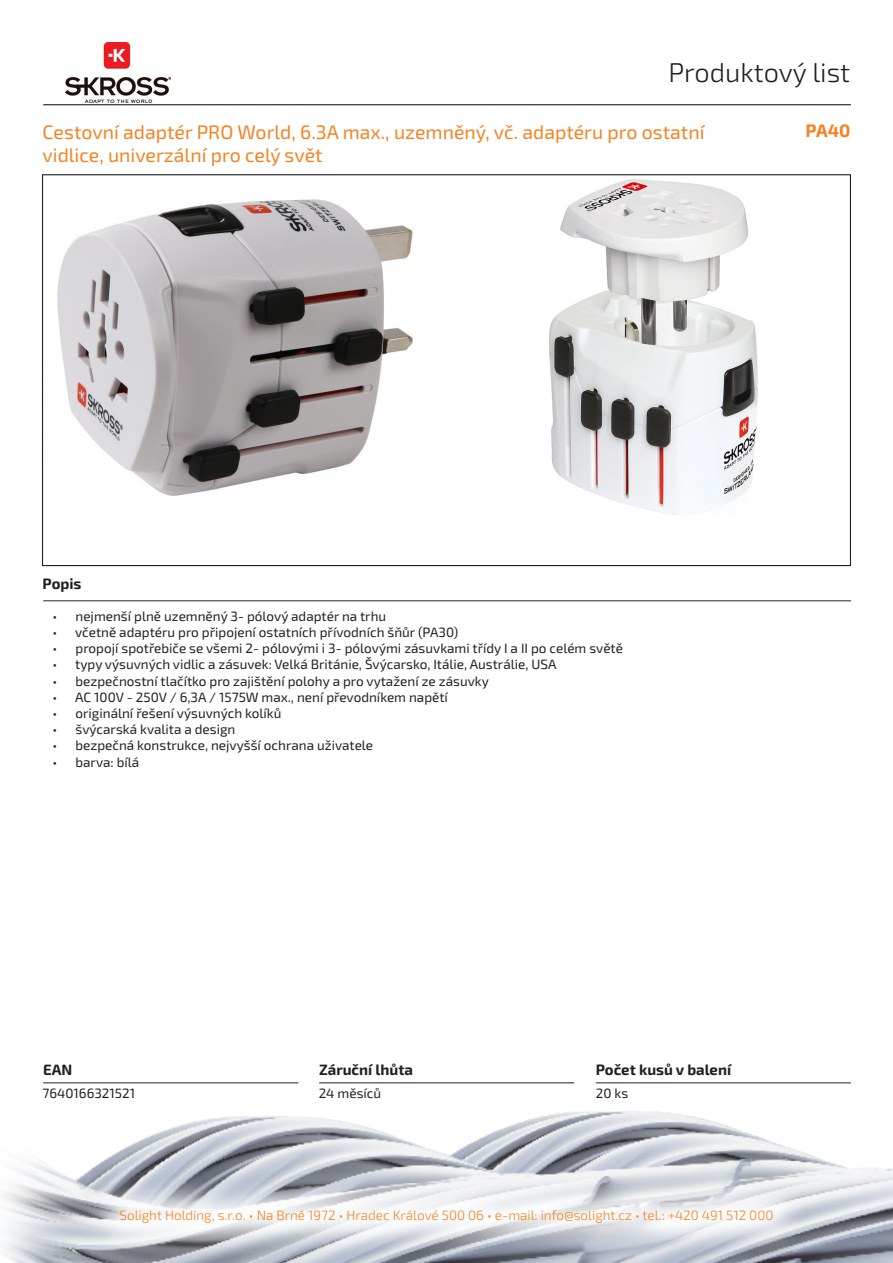
<style>
.page{position:relative;width:893px;height:1263px;background:#fff}
.page>*{position:absolute;margin:0;border:0;box-sizing:border-box;transform-origin:0 0}
.t1{font:300 27px "Exo 2.0";color:#231f20}
.t2{font:19.5px "Exo 2.0";color:#f58220}
.Kód_produktu{font:700 18px "Exo 2.0";color:#f58220}
.t3{font:700 15px "Exo 2.0";color:#231f20}
.t4{font:13.5px "Exo 2.0";color:#231f20}
.t5{font:300 13.5px "Exo 2.0";color:#f58220}
</style>
<div class="page">
<img style="left:3px;top:1082px;width:890px;height:181px">
<hr style="left:43px;top:104px;width:808px;height:1px;background:#231f20">
<hr style="left:43px;top:600px;width:808px;height:1px;background:#231f20">
<hr style="left:596px;top:1082px;width:255px;height:1px;background:#231f20">
<hr style="left:319px;top:1082px;width:255px;height:1px;background:#231f20">
<hr style="left:43px;top:1082px;width:255px;height:1px;background:#231f20">
<svg style="left:85px;top:1174px;width:723px;height:84px"></svg>
<img style="left:65px;top:43px;width:106px;height:59px">
<img style="left:57px;top:199px;width:356px;height:297px">
<img style="left:550px;top:180px;width:208px;height:334px">
<h1 class="t1" style="left:668px;top:57px;width:183px">Produktový list</h1>
<p class="t2" style="left:43px;top:120px;width:664px">Cestovní adaptér PRO World, 6.3A max., uzemněný, vč. adaptéru pro ostatní</p>
<p class="Kód_produktu" style="left:805px;top:120px;width:46px">PA40</p>
<p class="t2" style="left:43px;top:144px;width:282px">vidlice, univerzální pro celý svět</p>
<p class="t3" style="left:43px;top:575px;width:40px">Popis</p>
<p class="t4" style="left:53px;top:608px;width:335px">• nejmenší plně uzemněný 3- pólový adaptér na trhu</p>
<p class="t4" style="left:53px;top:624px;width:407px">• včetně adaptéru pro připojení ostatních přívodních šňůr (PA30)</p>
<p class="t4" style="left:53px;top:640px;width:572px">• propojí spotřebiče se všemi 2- pólovými i 3- pólovými zásuvkami třídy I a II po celém světě</p>
<p class="t4" style="left:53px;top:657px;width:505px">• typy výsuvných vidlic a zásuvek: Velká Británie, Švýcarsko, Itálie, Austrálie, USA</p>
<p class="t4" style="left:53px;top:673px;width:438px">• bezpečnostní tlačítko pro zajištění polohy a pro vytažení ze zásuvky</p>
<p class="t4" style="left:53px;top:689px;width:397px">• AC 100V - 250V / 6,3A / 1575W max., není převodníkem napětí</p>
<p class="t4" style="left:53px;top:705px;width:230px">• originální řešení výsuvných kolíků</p>
<p class="t4" style="left:53px;top:721px;width:184px">• švýcarská kvalita a design</p>
<p class="t4" style="left:53px;top:738px;width:322px">• bezpečná konstrukce, nejvyšší ochrana uživatele</p>
<p class="t4" style="left:53px;top:754px;width:88px">• barva: bílá</p>
<p class="t3" style="left:43px;top:1060px;width:31px">EAN</p>
<p class="t3" style="left:319px;top:1060px;width:95px">Záruční lhůta</p>
<p class="t3" style="left:596px;top:1060px;width:137px">Počet kusů v balení</p>
<p class="t4" style="left:43px;top:1085px;width:94px">7640166321521</p>
<p class="t4" style="left:319px;top:1085px;width:64px">24 měsíců</p>
<p class="t4" style="left:596px;top:1085px;width:34px">20 ks</p>
<p class="t5" style="left:120px;top:1208px;width:655px">Solight Holding, s.r.o. • Na Brně 1972 • Hradec Králové 500 06 • e-mail: info@solight.cz • tel.: +420 491 512 000</p>
</div>
